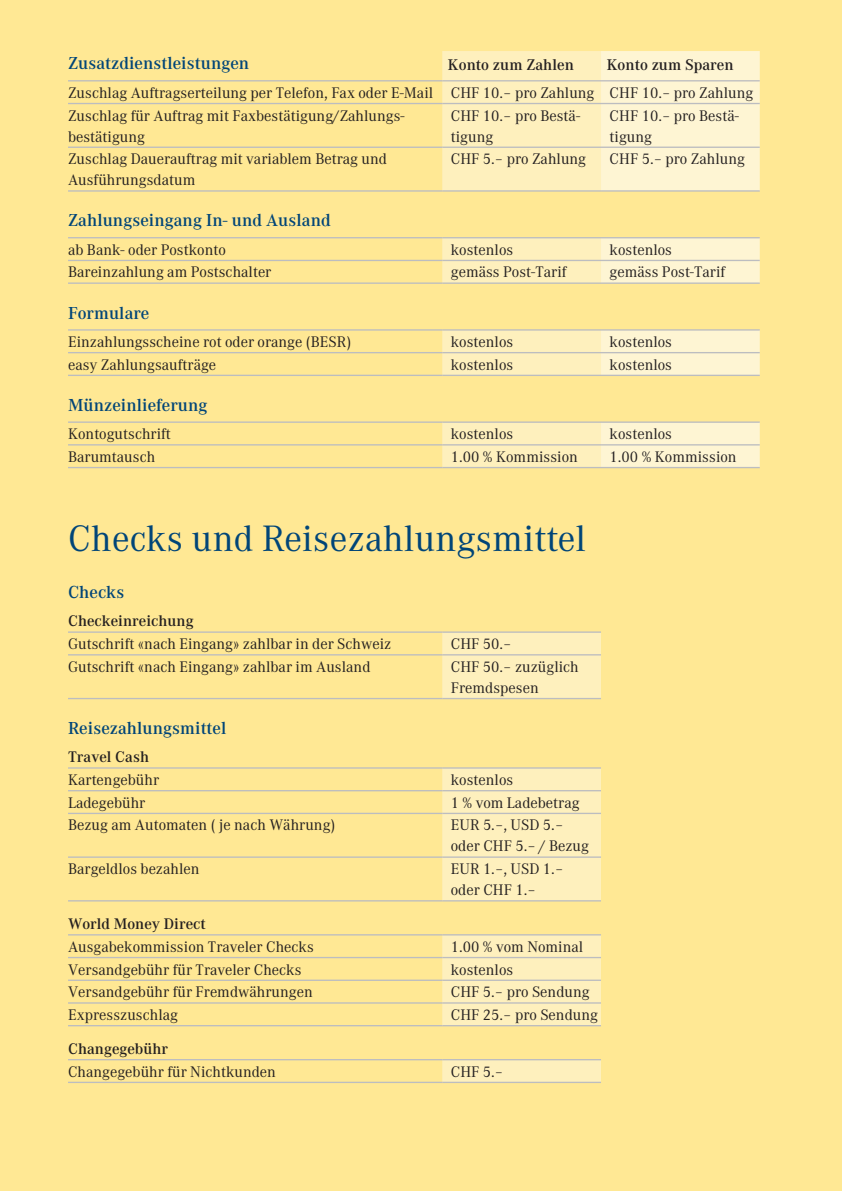
<style>
.page{position:relative;width:842px;height:1191px;background:#ffe894}
.page>*{position:absolute;margin:0;border:0;box-sizing:border-box;transform-origin:0 0}
.Titel{font:36px "Corporate ABQ";letter-spacing:.01em;color:#004578}
.gs1{font:500 17px "Corporate ABQ";letter-spacing:.005em;color:#004578}
.gs1-2{font:500 15.2px "Corporate ABQ";letter-spacing:.005em;color:#231f20}
.gs1-3{font:15px/21px "Corporate ABQ";letter-spacing:.005em;color:#231f20}
.gs1-4{font:500 15px "Corporate ABQ";letter-spacing:.005em;color:#231f20}
</style>
<div class="page">
<svg style="left:442px;top:51px;width:159px;height:1030px;fill:#fef0bd"></svg>
<svg style="left:601px;top:51px;width:159px;height:416px;fill:#fef5d3"></svg>
<hr style="left:442px;top:80px;width:159px;height:1px;background:#bcbdc0">
<hr style="left:601px;top:80px;width:159px;height:1px;background:#bcbdc0">
<hr style="left:68px;top:80px;width:374px;height:1px;background:#bcbdc0">
<hr style="left:68px;top:103px;width:374px;height:1px;background:#bcbdc0">
<hr style="left:442px;top:103px;width:159px;height:1px;background:#bcbdc0">
<hr style="left:601px;top:103px;width:159px;height:1px;background:#bcbdc0">
<hr style="left:68px;top:147px;width:374px;height:1px;background:#bcbdc0">
<hr style="left:442px;top:147px;width:159px;height:1px;background:#bcbdc0">
<hr style="left:601px;top:147px;width:159px;height:1px;background:#bcbdc0">
<hr style="left:68px;top:190px;width:374px;height:2px;background:#bcbdc0">
<hr style="left:442px;top:190px;width:159px;height:2px;background:#bcbdc0">
<hr style="left:601px;top:190px;width:159px;height:2px;background:#bcbdc0">
<hr style="left:68px;top:237px;width:374px;height:1px;background:#bcbdc0">
<hr style="left:442px;top:237px;width:159px;height:1px;background:#bcbdc0">
<hr style="left:601px;top:237px;width:159px;height:1px;background:#bcbdc0">
<hr style="left:68px;top:260px;width:374px;height:1px;background:#bcbdc0">
<hr style="left:442px;top:260px;width:159px;height:1px;background:#bcbdc0">
<hr style="left:601px;top:260px;width:159px;height:1px;background:#bcbdc0">
<hr style="left:68px;top:282px;width:374px;height:2px;background:#bcbdc0">
<hr style="left:442px;top:282px;width:159px;height:2px;background:#bcbdc0">
<hr style="left:601px;top:282px;width:159px;height:2px;background:#bcbdc0">
<hr style="left:68px;top:329px;width:374px;height:1px;background:#bcbdc0">
<hr style="left:442px;top:329px;width:159px;height:1px;background:#bcbdc0">
<hr style="left:601px;top:329px;width:159px;height:1px;background:#bcbdc0">
<hr style="left:68px;top:352px;width:374px;height:1px;background:#bcbdc0">
<hr style="left:442px;top:352px;width:159px;height:1px;background:#bcbdc0">
<hr style="left:601px;top:352px;width:159px;height:1px;background:#bcbdc0">
<hr style="left:68px;top:375px;width:374px;height:1px;background:#bcbdc0">
<hr style="left:442px;top:375px;width:159px;height:1px;background:#bcbdc0">
<hr style="left:601px;top:375px;width:159px;height:1px;background:#bcbdc0">
<hr style="left:68px;top:421px;width:374px;height:2px;background:#bcbdc0">
<hr style="left:442px;top:421px;width:159px;height:2px;background:#bcbdc0">
<hr style="left:601px;top:421px;width:159px;height:2px;background:#bcbdc0">
<hr style="left:68px;top:444px;width:374px;height:1px;background:#bcbdc0">
<hr style="left:442px;top:444px;width:159px;height:1px;background:#bcbdc0">
<hr style="left:601px;top:444px;width:159px;height:1px;background:#bcbdc0">
<hr style="left:68px;top:467px;width:374px;height:1px;background:#bcbdc0">
<hr style="left:442px;top:467px;width:159px;height:1px;background:#bcbdc0">
<hr style="left:601px;top:467px;width:159px;height:1px;background:#bcbdc0">
<hr style="left:68px;top:631px;width:374px;height:2px;background:#bcbdc0">
<hr style="left:442px;top:631px;width:159px;height:2px;background:#bcbdc0">
<hr style="left:68px;top:654px;width:374px;height:1px;background:#bcbdc0">
<hr style="left:442px;top:654px;width:159px;height:1px;background:#bcbdc0">
<hr style="left:68px;top:698px;width:374px;height:1px;background:#bcbdc0">
<hr style="left:442px;top:698px;width:159px;height:1px;background:#bcbdc0">
<hr style="left:68px;top:767px;width:374px;height:1px;background:#bcbdc0">
<hr style="left:442px;top:767px;width:159px;height:1px;background:#bcbdc0">
<hr style="left:68px;top:790px;width:374px;height:1px;background:#bcbdc0">
<hr style="left:442px;top:790px;width:159px;height:1px;background:#bcbdc0">
<hr style="left:68px;top:812px;width:374px;height:2px;background:#bcbdc0">
<hr style="left:442px;top:812px;width:159px;height:2px;background:#bcbdc0">
<hr style="left:68px;top:856px;width:374px;height:1px;background:#bcbdc0">
<hr style="left:442px;top:856px;width:159px;height:1px;background:#bcbdc0">
<hr style="left:68px;top:900px;width:374px;height:1px;background:#bcbdc0">
<hr style="left:442px;top:900px;width:159px;height:1px;background:#bcbdc0">
<hr style="left:68px;top:934px;width:374px;height:1px;background:#bcbdc0">
<hr style="left:442px;top:934px;width:159px;height:1px;background:#bcbdc0">
<hr style="left:68px;top:957px;width:374px;height:1px;background:#bcbdc0">
<hr style="left:442px;top:957px;width:159px;height:1px;background:#bcbdc0">
<hr style="left:68px;top:979px;width:374px;height:2px;background:#bcbdc0">
<hr style="left:442px;top:979px;width:159px;height:2px;background:#bcbdc0">
<hr style="left:68px;top:1002px;width:374px;height:1px;background:#bcbdc0">
<hr style="left:442px;top:1002px;width:159px;height:1px;background:#bcbdc0">
<hr style="left:68px;top:1025px;width:374px;height:1px;background:#bcbdc0">
<hr style="left:442px;top:1025px;width:159px;height:1px;background:#bcbdc0">
<hr style="left:68px;top:1059px;width:374px;height:1px;background:#bcbdc0">
<hr style="left:442px;top:1059px;width:159px;height:1px;background:#bcbdc0">
<hr style="left:68px;top:1081px;width:374px;height:2px;background:#bcbdc0">
<hr style="left:442px;top:1081px;width:159px;height:2px;background:#bcbdc0">
<p class="gs1" style="left:68px;top:53px;width:183px">Zusatzdienstleistungen</p>
<p class="gs1-2" style="left:448px;top:56px;width:128px">Konto zum Zahlen</p>
<p class="gs1-2" style="left:607px;top:56px;width:128px">Konto zum Sparen</p>
<p class="gs1-3" style="left:68px;top:82px;width:367px">Zuschlag Auftragserteilung per Telefon, Fax oder E-Mail</p>
<p class="gs1-3" style="left:451px;top:82px;width:145px">CHF 10.– pro Zahlung</p>
<p class="gs1-3" style="left:610px;top:82px;width:145px">CHF 10.– pro Zahlung</p>
<p class="gs1-3" style="left:68px;top:105px;width:338px">Zuschlag für Auftrag mit Faxbestätigung/Zahlungs&shy;bestätigung</p>
<p class="gs1-3" style="left:451px;top:105px;width:131px">CHF 10.– pro Bestä&shy;tigung</p>
<p class="gs1-3" style="left:610px;top:105px;width:131px">CHF 10.– pro Bestä&shy;tigung</p>
<p class="gs1-3" style="left:68px;top:149px;width:320px">Zuschlag Dauerauftrag mit variablem Betrag und<br>Ausführungsdatum</p>
<p class="gs1-3" style="left:451px;top:149px;width:137px">CHF 5.– pro Zahlung</p>
<p class="gs1-3" style="left:610px;top:149px;width:137px">CHF 5.– pro Zahlung</p>
<p class="gs1" style="left:68px;top:210px;width:264px">Zahlungseingang In- und Ausland</p>
<p class="gs1-3" style="left:68px;top:239px;width:159px">ab Bank- oder Postkonto</p>
<p class="gs1-3" style="left:451px;top:239px;width:64px">kostenlos</p>
<p class="gs1-3" style="left:610px;top:239px;width:64px">kostenlos</p>
<p class="gs1-3" style="left:68px;top:262px;width:205px">Bareinzahlung am Postschalter</p>
<p class="gs1-3" style="left:451px;top:262px;width:117px">gemäss Post-Tarif</p>
<p class="gs1-3" style="left:610px;top:262px;width:117px">gemäss Post-Tarif</p>
<p class="gs1" style="left:68px;top:303px;width:83px">Formulare</p>
<p class="gs1-3" style="left:68px;top:331px;width:285px">Einzahlungsscheine rot oder orange (BESR)</p>
<p class="gs1-3" style="left:451px;top:331px;width:64px">kostenlos</p>
<p class="gs1-3" style="left:610px;top:331px;width:64px">kostenlos</p>
<p class="gs1-3" style="left:68px;top:354px;width:150px">easy Zahlungsaufträge</p>
<p class="gs1-3" style="left:451px;top:354px;width:64px">kostenlos</p>
<p class="gs1-3" style="left:610px;top:354px;width:64px">kostenlos</p>
<p class="gs1" style="left:68px;top:395px;width:141px">Münzeinlieferung</p>
<p class="gs1-3" style="left:68px;top:423px;width:104px">Kontogutschrift</p>
<p class="gs1-3" style="left:451px;top:423px;width:64px">kostenlos</p>
<p class="gs1-3" style="left:610px;top:423px;width:64px">kostenlos</p>
<p class="gs1-3" style="left:68px;top:446px;width:89px">Barumtausch</p>
<p class="gs1-3" style="left:451px;top:446px;width:129px">1.00 % Kommission</p>
<p class="gs1-3" style="left:610px;top:446px;width:129px">1.00 % Kommission</p>
<p class="Titel" style="left:68px;top:518px;width:519px">Checks und Reisezahlungsmittel</p>
<p class="gs1" style="left:68px;top:582px;width:58px">Checks</p>
<p class="gs1-4" style="left:68px;top:612px;width:127px">Checkeinreichung</p>
<p class="gs1-3" style="left:68px;top:633px;width:325px">Gutschrift «nach Eingang» zahlbar in der Schweiz</p>
<p class="gs1-3" style="left:451px;top:633px;width:62px">CHF 50.–</p>
<p class="gs1-3" style="left:68px;top:656px;width:304px">Gutschrift «nach Eingang» zahlbar im Ausland</p>
<p class="gs1-3" style="left:451px;top:656px;width:129px">CHF 50.– zuzüglich<br>Fremdspesen</p>
<p class="gs1" style="left:68px;top:718px;width:160px">Reisezahlungsmittel</p>
<p class="gs1-4" style="left:68px;top:748px;width:83px">Travel Cash</p>
<p class="gs1-3" style="left:68px;top:769px;width:93px">Kartengebühr</p>
<p class="gs1-3" style="left:451px;top:769px;width:64px">kostenlos</p>
<p class="gs1-3" style="left:68px;top:792px;width:79px">Ladegebühr</p>
<p class="gs1-3" style="left:451px;top:792px;width:130px">1 % vom Ladebetrag</p>
<p class="gs1-3" style="left:68px;top:814px;width:269px">Bezug am Automaten ( je nach Währung)</p>
<p class="gs1-3" style="left:451px;top:814px;width:114px">EUR 5.–, USD 5.–</p>
<p class="gs1-3" style="left:451px;top:835px;width:140px">oder CHF 5.– / Bezug</p>
<p class="gs1-3" style="left:68px;top:858px;width:133px">Bargeldlos bezahlen</p>
<p class="gs1-3" style="left:451px;top:858px;width:114px">EUR 1.–, USD 1.–</p>
<p class="gs1-3" style="left:451px;top:879px;width:86px">oder CHF 1.–</p>
<p class="gs1-4" style="left:68px;top:915px;width:139px">World Money Direct</p>
<p class="gs1-3" style="left:68px;top:936px;width:247px">Ausgabekommission Traveler Checks</p>
<p class="gs1-3" style="left:451px;top:936px;width:134px">1.00 % vom Nominal</p>
<p class="gs1-3" style="left:68px;top:959px;width:235px">Versandgebühr für Traveler Checks</p>
<p class="gs1-3" style="left:451px;top:959px;width:64px">kostenlos</p>
<p class="gs1-3" style="left:68px;top:981px;width:246px">Versandgebühr für Fremdwährungen</p>
<p class="gs1-3" style="left:451px;top:981px;width:140px">CHF 5.– pro Sendung</p>
<p class="gs1-3" style="left:68px;top:1004px;width:111px">Expresszuschlag</p>
<p class="gs1-3" style="left:451px;top:1004px;width:149px">CHF 25.– pro Sendung</p>
<p class="gs1-4" style="left:68px;top:1039px;width:102px">Changegebühr</p>
<p class="gs1-3" style="left:68px;top:1061px;width:209px">Changegebühr für Nichtkunden</p>
<p class="gs1-3" style="left:451px;top:1061px;width:54px">CHF 5.–</p>
</div>
